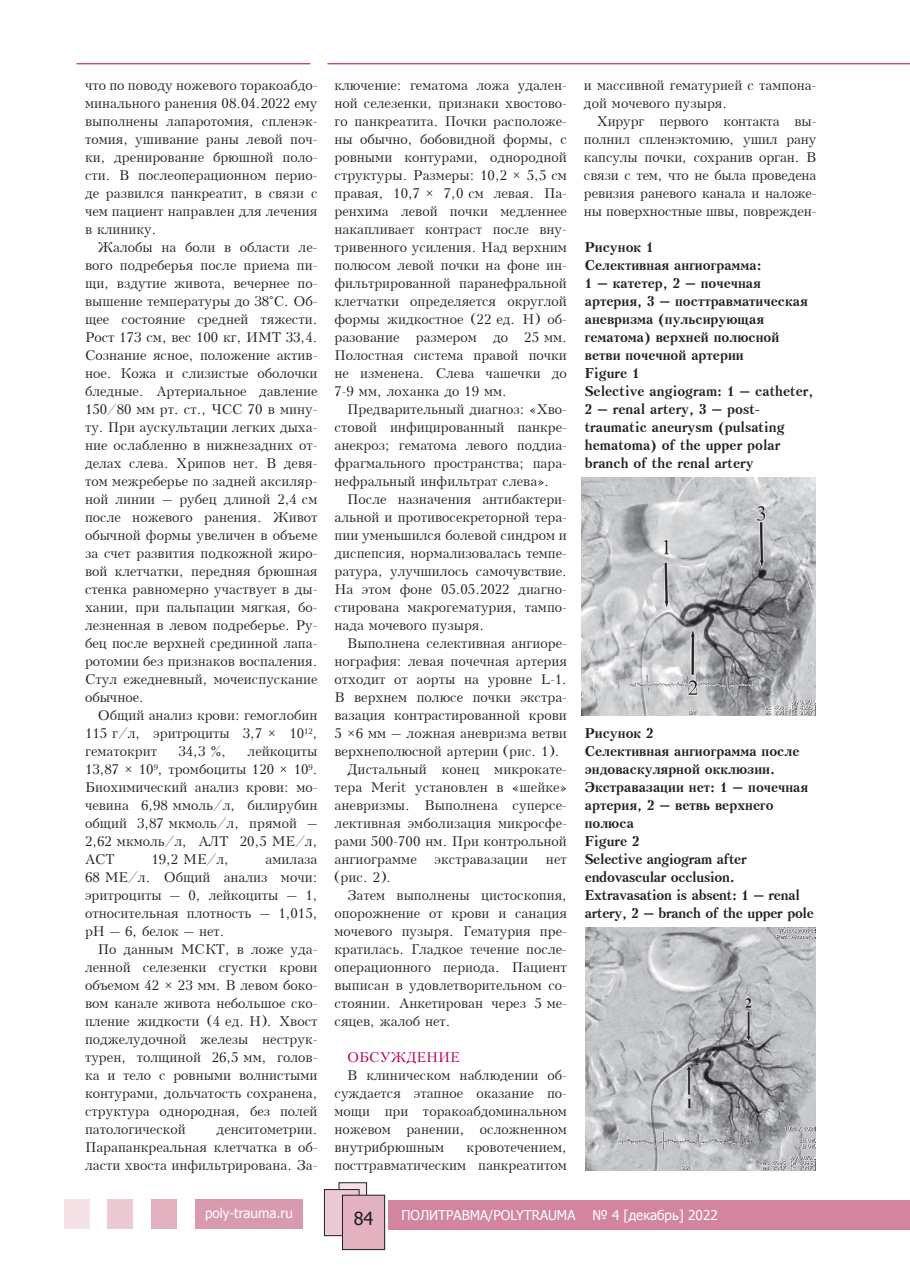
<style>
.page{position:relative;width:910px;height:1280px;background:#fff}
.page>*{position:absolute;margin:0;border:0;box-sizing:border-box;transform-origin:0 0}
.t1{font:18px "Tahoma";color:#231f20}
.t2{font:13.5px/18px "Kudrashov Plain";color:#231f20;text-align:justify}
.t3{font:700 13.5px/18px "Kudrashov";color:#231f20}
.t4{font:13.5px "Tahoma";color:#fff}
.t5{font:13.5px "Kudrashov Plain";color:#b1015c}
</style>
<div class="page">
<div style="left:196px;top:1198px;width:107px;height:30px;background:#da9aae"></div>
<div style="left:151px;top:1198px;width:25px;height:30px;background:#e3b2c1"></div>
<div style="left:107px;top:1198px;width:26px;height:30px;background:#eccad4"></div>
<div style="left:64px;top:1198px;width:25px;height:30px;background:#f5e2e7"></div>
<div style="left:389px;top:1199px;width:521px;height:30px;background:#d3859f"></div>
<div style="left:339px;top:1183px;width:28px;height:36px;background:#f5e2e7"></div>
<div style="left:339px;top:1182px;width:28px;height:37px;border:1px solid #231f20"></div>
<div style="left:324px;top:1189px;width:35px;height:47px;background:#eccad4"></div>
<div style="left:324px;top:1189px;width:35px;height:47px;border:1px solid #231f20"></div>
<div style="left:342px;top:1195px;width:43px;height:54px;background:#e3b2c1"></div>
<div style="left:342px;top:1195px;width:43px;height:55px;border:1px solid #231f20"></div>
<hr style="left:327px;top:63px;width:583px;height:1px;background:#b1015c">
<hr style="left:77px;top:63px;width:233px;height:1px;background:#b1015c">
<img style="left:582px;top:477px;width:233px;height:238px">
<img style="left:585px;top:927px;width:230px;height:243px">
<p class="t2" style="left:85px;top:76px;width:234px">что по поводу ножевого торакоабдо&shy;минального ранения 08.04.2022 ему выполнены лапаротомия, спленэк&shy;томия, ушивание раны левой поч&shy;ки, дренирование брюшной поло&shy;сти. В послеоперационном перио&shy;де развился панкреатит, в связи с чем пациент направлен для лечения в клинику.</p>
<p class="t2" style="left:85px;top:238px;width:234px;text-indent:13px">Жалобы на боли в области ле&shy;вого подреберья после приема пи&shy;щи, вздутие живота, вечернее по&shy;вышение температуры до 38°С. Об&shy;щее состояние средней тяжести.<br>Рост 173 см, вес 100 кг, ИМТ 33,4.<br>Сознание ясное, положение актив&shy;ное. Кожа и слизистые оболочки бледные. Артериальное давление 150/80 мм рт. ст., ЧСС 70 в мину&shy;ту. При аускультации легких дыха&shy;ние ослабленно в нижнезадних от&shy;делах слева. Хрипов нет. В девя&shy;том межреберье по задней аксиляр&shy;ной линии – рубец длиной 2,4 см после ножевого ранения. Живот обычной формы увеличен в объеме за счет развития подкожной жиро&shy;вой клетчатки, передняя брюшная стенка равномерно участвует в ды&shy;хании, при пальпации мягкая, бо&shy;лезненная в левом подреберье. Ру&shy;бец после верхней срединной лапа&shy;ротомии без признаков воспаления.<br>Стул ежедневный, мочеиспускание обычное.</p>
<p class="t2" style="left:85px;top:706px;width:234px;text-indent:13px">Общий анализ крови: гемоглобин 115 г/л, эритроциты 3,7 ½ 10<sup>12</sup>, гематокрит</p>
<p class="t2" style="left:179px;top:742px;width:49px">34,3 %,</p>
<p class="t2" style="left:85px;top:742px;width:234px;text-indent:163px">лейкоциты 13,87 ½ 10<sup>9</sup>, тромбоциты 120 ½ 10<sup>9</sup>.<br>Биохимический анализ крови: мо&shy;чевина 6,98 ммоль/л, билирубин общий 3,87 мкмоль/л, прямой – 2,62 мкмоль/л, АЛТ 20,5 МЕ/л, АСТ</p>
<p class="t2" style="left:151px;top:850px;width:79px">19,2 МЕ/л,</p>
<p class="t2" style="left:85px;top:850px;width:234px;text-indent:181px">амилаза 68 МЕ/л. Общий анализ мочи: эритроциты – 0, лейкоциты – 1, относительная плотность – 1,015, pH – 6, белок – нет.</p>
<p class="t2" style="left:85px;top:940px;width:234px;text-indent:13px">По данным МСКТ, в ложе уда&shy;ленной селезенки сгустки крови объемом 42 ½ 23 мм. В левом боко&shy;вом канале живота небольшое ско&shy;пление жидкости (4 ед. Н). Хвост поджелудочной железы неструк&shy;турен, толщиной 26,5 мм, голов&shy;ка и тело с ровными волнистыми контурами, дольчатость сохранена, структура однородная, без полей патологической</p>
<p class="t2" style="left:85px;top:1120px;width:234px;text-indent:132px">денситометрии.<br>Парапанкреальная клетчатка в об&shy;ласти хвоста инфильтрирована. За-</p>
<p class="t4" style="left:205px;top:1204px;width:89px">poly-trauma.ru</p>
<p class="t2" style="left:334px;top:76px;width:234px">ключение: гематома ложа удален&shy;ной селезенки, признаки хвостово&shy;го панкреатита. Почки расположе&shy;ны обычно, бобовидной формы, с ровными контурами, однородной структуры. Размеры: 10,2 ½ 5,5 см правая, 10,7 ½ 7,0 см левая. Па&shy;ренхима левой почки медленнее накапливает контраст после вну&shy;тривенного усиления. Над верхним полюсом левой почки на фоне ин&shy;фильтрированной паранефральной клетчатки определяется округлой формы жидкостное (22 ед. Н) об&shy;разование размером до 25 мм.<br>Полостная система правой почки не изменена. Слева чашечки до 7-9 мм, лоханка до 19 мм.</p>
<p class="t2" style="left:334px;top:400px;width:234px;text-indent:13px">Предварительный диагноз: «Хво&shy;стовой инфицированный панкре&shy;анекроз; гематома левого поддиа&shy;фрагмального пространства; пара&shy;нефральный инфильтрат слева».</p>
<p class="t2" style="left:334px;top:490px;width:234px;text-indent:13px">После назначения антибактери&shy;альной и противосекреторной тера&shy;пии уменьшился болевой синдром и диспепсия, нормализовалась темпе&shy;ратура, улучшилось самочувствие.<br>На этом фоне 05.05.2022 диагно&shy;стирована макрогематурия, тампо&shy;нада мочевого пузыря.</p>
<p class="t2" style="left:347px;top:634px;width:221px">Выполнена селективная ангиоре-</p>
<p class="t2" style="left:334px;top:652px;width:234px">нография: левая почечная артерия</p>
<p class="t2" style="left:334px;top:670px;width:234px">отходит от аорты на уровне L-1.</p>
<p class="t2" style="left:334px;top:688px;width:234px">В верхнем полюсе почки экстра-</p>
<p class="t2" style="left:334px;top:706px;width:234px">вазация контрастированной крови</p>
<p class="t2" style="left:334px;top:724px;width:234px">5 ½6 мм – ложная аневризма ветви</p>
<p class="t2" style="left:334px;top:742px;width:226px">верхнеполюсной артерии (рис. 1).</p>
<p class="t2" style="left:347px;top:760px;width:221px">Дистальный конец микрокате-</p>
<p class="t2" style="left:334px;top:778px;width:234px">тера Merit установлен в «шейке»</p>
<p class="t2" style="left:334px;top:796px;width:234px">аневризмы. Выполнена суперсе-</p>
<p class="t2" style="left:334px;top:814px;width:234px">лективная эмболизация микросфе-</p>
<p class="t2" style="left:334px;top:832px;width:234px">рами 500-700 нм. При контрольной</p>
<p class="t2" style="left:334px;top:850px;width:84px">ангиограмме</p>
<p class="t2" style="left:434px;top:850px;width:95px">экстравазации</p>
<p class="t2" style="left:546px;top:850px;width:22px">нет</p>
<p class="t2" style="left:334px;top:868px;width:58px">(рис. 2).</p>
<p class="t2" style="left:347px;top:886px;width:221px">Затем выполнены цистоскопия,</p>
<p class="t2" style="left:334px;top:904px;width:234px">опорожнение от крови и санация</p>
<p class="t2" style="left:334px;top:922px;width:234px">мочевого пузыря. Гематурия пре-</p>
<p class="t2" style="left:334px;top:940px;width:234px">кратилась. Гладкое течение после-</p>
<p class="t2" style="left:334px;top:958px;width:234px">операционного периода. Пациент</p>
<p class="t2" style="left:334px;top:976px;width:234px">выписан в удовлетворительном со-</p>
<p class="t2" style="left:334px;top:994px;width:234px">стоянии. Анкетирован через 5 ме-</p>
<p class="t2" style="left:334px;top:1012px;width:118px">сяцев, жалоб нет.</p>
<p class="t5" style="left:347px;top:1049px;width:114px">ОБСУЖДЕНИЕ</p>
<p class="t2" style="left:334px;top:1066px;width:234px;text-indent:13px">В клиническом наблюдении об&shy;суждается этапное оказание по&shy;мощи при торакоабдоминальном ножевом ранении, осложненном внутрибрюшным</p>
<p class="t2" style="left:334px;top:1138px;width:234px;text-align:right">кровотечением, посттравматическим панкреатитом</p>
<p class="t2" style="left:584px;top:76px;width:234px">и массивной гематурией с тампона&shy;дой мочевого пузыря.</p>
<p class="t2" style="left:584px;top:112px;width:234px;text-indent:13px">Хирург первого контакта вы&shy;полнил спленэктомию, ушил рану капсулы почки, сохранив орган. В связи с тем, что не была проведена ревизия раневого канала и наложе&shy;ны поверхностные швы, поврежден-</p>
<p class="t3" style="left:585px;top:238px;width:230px">Рисунок 1<br>Селективная ангиограмма:<br>1 – катетер, 2 – почечная артерия, 3 – посттравматическая аневризма (пульсирующая гематома) верхней полюсной ветви почечной артерии<br>Figure 1<br>Selective angiogram: 1 – catheter,<br>2 – renal artery, 3 – post&shy;traumatic aneurysm (pulsating hematoma) of the upper polar branch of the renal artery</p>
<p class="t3" style="left:585px;top:724px;width:231px">Рисунок 2<br>Селективная ангиограмма после эндоваскулярной окклюзии.<br>Экстравазации нет: 1 – почечная артерия, 2 – ветвь верхнего полюса<br>Figure 2<br>Selective angiogram after endovascular occlusion.<br>Extravasation is absent: 1 – renal artery, 2 – branch of the upper pole</p>
<h1 class="t1" style="left:354px;top:1206px;width:21px">84</h1>
<p class="t4" style="left:401px;top:1206px;width:176px">ПОЛИТРАВМА/POLYTRAUMA</p>
<p class="t4" style="left:592px;top:1206px;width:127px">№ 4 [декабрь] 2022</p>
</div>
